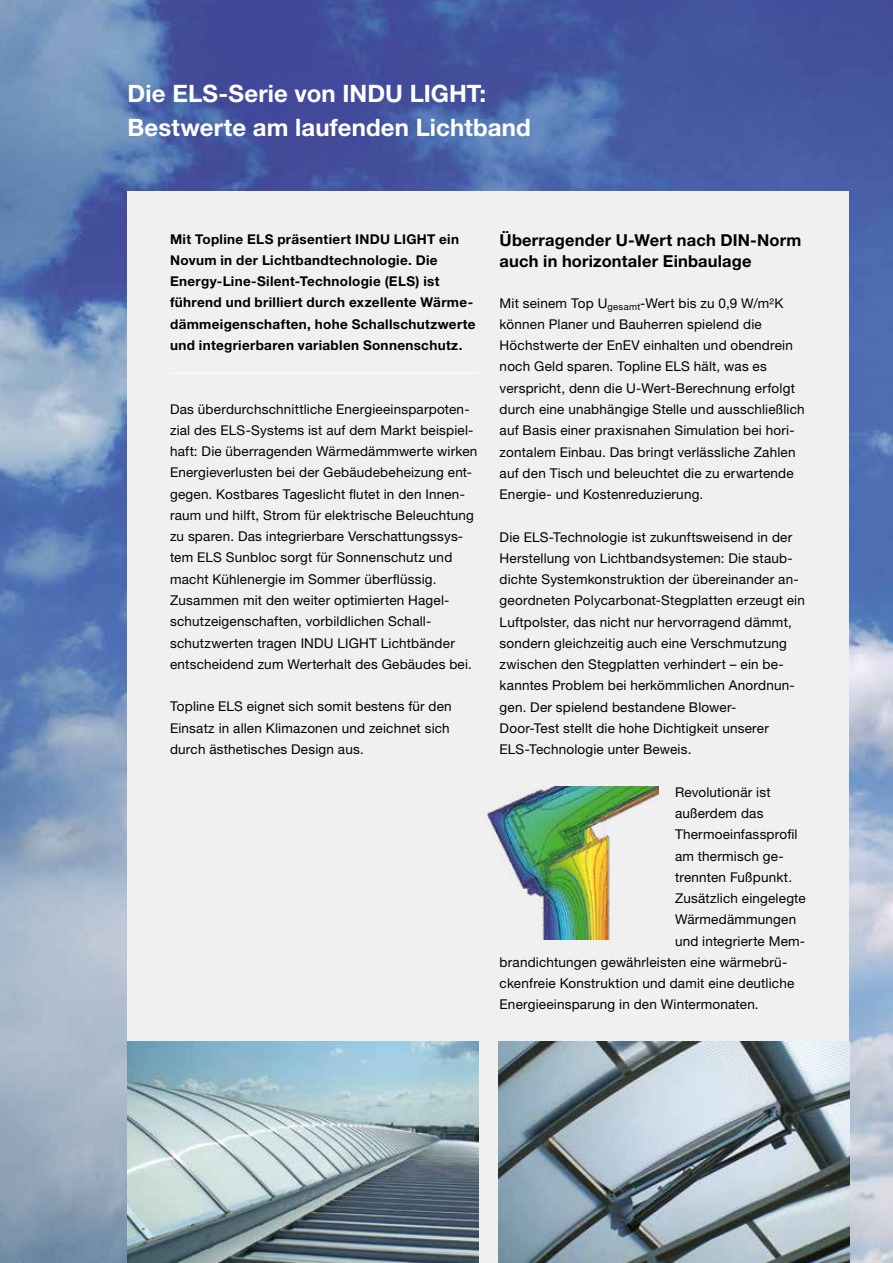
<style>
.page{position:relative;width:893px;height:1263px;background:#fff}
.page>*{position:absolute;margin:0;border:0;box-sizing:border-box;transform-origin:0 0}
.t1{font:700 24px/34px "Helvetica Neue LT Pro";letter-spacing:.005em;color:#fff}
.t2{font:700 16.5px/21.3px "Helvetica Neue LT Pro";letter-spacing:.01em;color:#000}
.t3{font:13.5px/21.3px "Helvetica Neue LT Pro";letter-spacing:.015em;color:#000}
.t4{font:700 13.5px/21.3px "Helvetica Neue LT Pro";letter-spacing:.025em;color:#000}
</style>
<div class="page">
<img style="left:0;top:0;width:893px;height:1263px">
<div style="left:128px;top:191px;width:721px;height:1072px;background:#f0f0f0"></div>
<hr style="left:170px;top:373px;width:308px;height:1px;background:#fff">
<img style="left:485px;top:787px;width:173px;height:153px">
<img style="left:128px;top:1042px;width:350px;height:221px">
<img style="left:499px;top:1042px;width:350px;height:221px">
<h1 class="t1" style="left:128px;top:76px;width:405px">Die ELS-Serie von INDU LIGHT:<br>Bestwerte am laufenden Lichtband</h1>
<p class="t4" style="left:170px;top:228px;width:307px">Mit Topline ELS präsentiert INDU LIGHT ein Novum in der Lichtbandtechnologie. Die Energy-Line-Silent-Technologie (ELS) ist führend und brilliert durch exzellente Wärme&shy;dämmeigenschaften, hohe Schallschutzwerte und integrierbaren variablen Sonnenschutz.</p>
<p class="t3" style="left:170px;top:398px;width:309px">Das überdurchschnittliche Energieeinsparpoten&shy;zial des ELS-Systems ist auf dem Markt beispiel&shy;haft: Die überragenden Wärmedämmwerte wirken Energieverlusten bei der Gebäudebeheizung ent&shy;gegen. Kostbares Tageslicht flutet in den Innen&shy;raum und hilft, Strom für elektrische Beleuchtung zu sparen. Das integrierbare Verschattungssys&shy;tem ELS Sunbloc sorgt für Sonnenschutz und macht Kühlenergie im Sommer überflüssig.<br>Zusammen mit den weiter optimierten Hagel&shy;schutzeigenschaften, vorbildlichen Schall&shy;schutzwerten tragen INDU LIGHT Lichtbänder entscheidend zum Werterhalt des Gebäudes bei.</p>
<p class="t3" style="left:170px;top:695px;width:283px">Topline ELS eignet sich somit bestens für den<br>Einsatz in allen Klimazonen und zeichnet sich durch ästhetisches Design aus.</p>
<p class="t2" style="left:500px;top:229px;width:303px">Überragender U-Wert nach DIN-Norm auch in horizontaler Einbaulage</p>
<p class="t3" style="left:500px;top:292px;width:307px">Mit seinem Top U<sub>gesamt</sub>-Wert bis zu 0,9 W/m²K können Planer und Bauherren spielend die Höchstwerte der EnEV einhalten und obendrein noch Geld sparen. Topline ELS hält, was es verspricht, denn die U-Wert-Berechnung erfolgt durch eine unabhängige Stelle und ausschließlich auf Basis einer praxisnahen Simulation bei hori&shy;zontalem Einbau. Das bringt verlässliche Zahlen auf den Tisch und beleuchtet die zu erwartende Energie- und Kostenreduzierung.</p>
<p class="t3" style="left:500px;top:526px;width:307px">Die ELS-Technologie ist zukunftsweisend in der Herstellung von Lichtbandsystemen: Die staub&shy;dichte Systemkonstruktion der übereinander an&shy;geordneten Polycarbonat-Stegplatten erzeugt ein Luftpolster, das nicht nur hervorragend dämmt, sondern gleichzeitig auch eine Verschmutzung zwischen den Stegplatten verhindert – ein be&shy;kanntes Problem bei herkömmlichen Anordnun&shy;gen. Der spielend bestandene Blower-<br>Door-Test stellt die hohe Dichtigkeit unserer ELS-Technologie unter Beweis.</p>
<p class="t3" style="left:675px;top:781px;width:97px">Revolutionär ist</p>
<p class="t3" style="left:675px;top:802px;width:90px">außerdem das</p>
<p class="t3" style="left:675px;top:823px;width:124px">Thermoeinfassprofil</p>
<p class="t3" style="left:675px;top:845px;width:110px">am thermisch ge-</p>
<p class="t3" style="left:675px;top:866px;width:119px">trennten Fußpunkt.</p>
<p class="t3" style="left:675px;top:887px;width:132px">Zusätzlich eingelegte</p>
<p class="t3" style="left:675px;top:908px;width:123px">Wärmedämmungen</p>
<p class="t3" style="left:675px;top:930px;width:132px">und integrierte Mem-</p>
<p class="t3" style="left:500px;top:951px;width:289px">brandichtungen gewährleisten eine wärmebrü-</p>
<p class="t3" style="left:500px;top:972px;width:296px">ckenfreie Konstruktion und damit eine deutliche</p>
<p class="t3" style="left:500px;top:994px;width:261px">Energieeinsparung in den Wintermonaten.</p>
</div>
